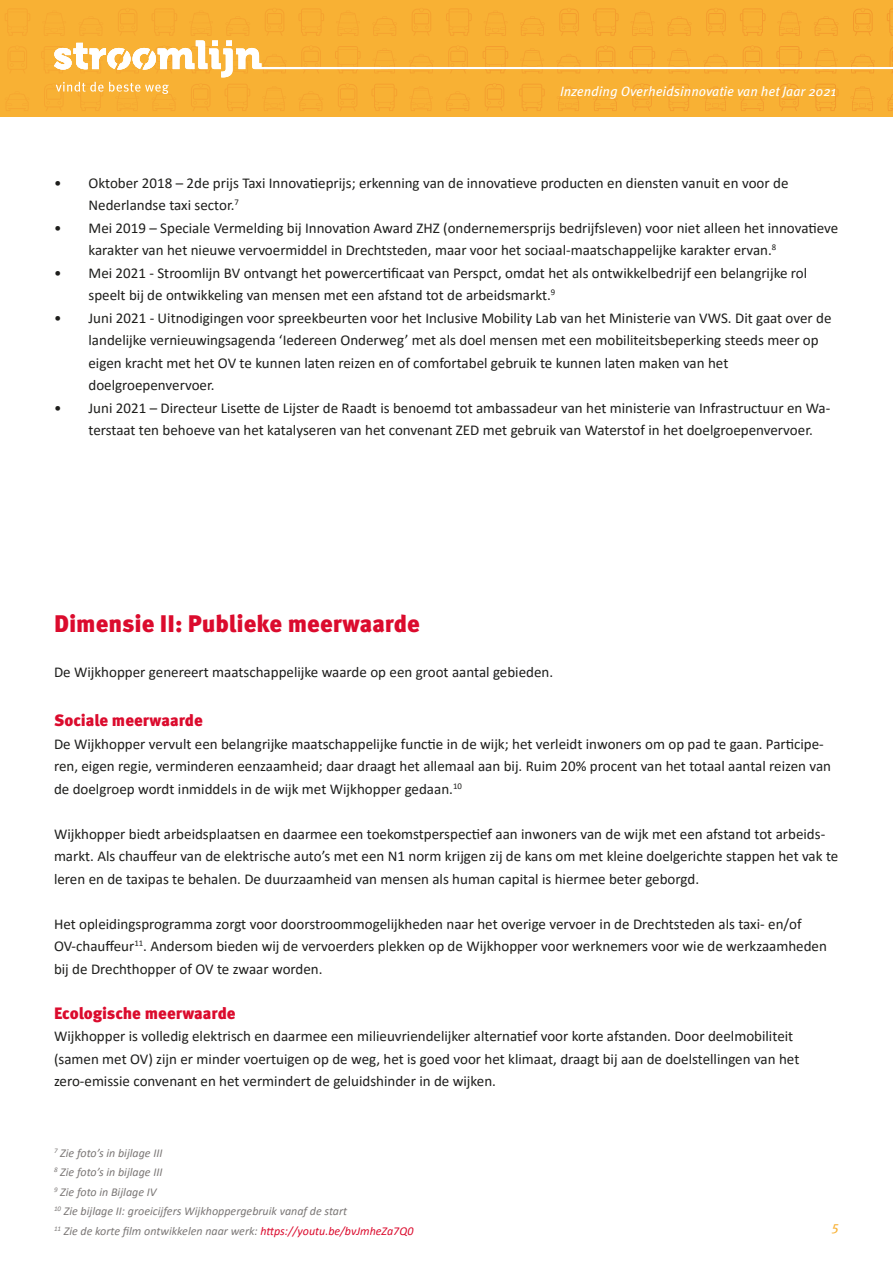
<style>
.page{position:relative;width:893px;height:1263px;background:#fff}
.page>*{position:absolute;margin:0;border:0;box-sizing:border-box;transform-origin:0 0}
.t1{font:900 24px "Meta Pro";color:#db0b2d}
.t2{font:900 16.5px "Meta Pro";color:#db0b2d}
.t3{font:15px/22.5px "Calibri";color:#1e1e1c}
.t4{font:italic 13.5px "Meta Pro";color:#fff}
.t5{font:italic 13.5px "Meta Pro";color:#f8b134}
.t6{font:italic 12px "Calibri";color:#7b7776}
.s1{color:#db0b2d}
</style>
<div class="page">
<div style="left:0;top:0;width:893px;height:636px;background:#f8b134"></div>
<img style="left:265px;top:8px;width:608px;height:28px">
<img style="left:887px;top:8px;width:6px;height:28px">
<img style="left:446px;top:8px;width:319px;height:28px">
<img style="left:593px;top:94px;width:171px;height:17px">
<svg style="left:54px;top:40px;width:839px;height:54px"></svg>
<div style="left:0;top:117px;width:893px;height:561px;background:#fff"></div>
<p class="t4" style="left:560px;top:83px;width:278px">Inzending Overheidsinnovatie van het Jaar 2021</p>
<p class="t3" style="left:88px;top:171px;width:701px;text-indent:-34px">• Oktober 2018 – 2de prijs Taxi Innovatieprijs; erkenning van de innovatieve producten en diensten vanuit en voor de<br>Nederlandse taxi sector.<sup>7</sup></p>
<p class="t3" style="left:88px;top:216px;width:751px;text-indent:-34px">• Mei 2019 – Speciale Vermelding bij Innovation Award ZHZ (ondernemersprijs bedrijfsleven) voor niet alleen het innovatieve karakter van het nieuwe vervoermiddel in Drechtsteden, maar voor het sociaal-maatschappelijke karakter ervan.<sup>8</sup></p>
<p class="t3" style="left:88px;top:261px;width:720px;text-indent:-34px">• Mei 2021 - Stroomlijn BV ontvangt het powercertificaat van Perspct, omdat het als ontwikkelbedrijf een belangrijke rol speelt bij de ontwikkeling van mensen met een afstand tot de arbeidsmarkt.<sup>9</sup></p>
<p class="t3" style="left:88px;top:306px;width:744px;text-indent:-34px">• Juni 2021 - Uitnodigingen voor spreekbeurten voor het Inclusive Mobility Lab van het Ministerie van VWS. Dit gaat over de landelijke vernieuwingsagenda ‘Iedereen Onderweg’ met als doel mensen met een mobiliteitsbeperking steeds meer op eigen kracht met het OV te kunnen laten reizen en of comfortabel gebruik te kunnen laten maken van het doelgroepenvervoer.</p>
<p class="t3" style="left:88px;top:396px;width:743px;text-indent:-34px">• Juni 2021 – Directeur Lisette de Lijster de Raadt is benoemd tot ambassadeur van het ministerie van Infrastructuur en Wa&shy;terstaat ten behoeve van het katalyseren van het convenant ZED met gebruik van Waterstof in het doelgroepenvervoer.</p>
<p class="t1" style="left:54px;top:608px;width:367px">Dimensie II: Publieke meerwaarde</p>
<p class="t3" style="left:54px;top:660px;width:501px">De Wijkhopper genereert maatschappelijke waarde op een groot aantal gebieden.</p>
<p class="t2" style="left:54px;top:710px;width:150px">Sociale meerwaarde</p>
<p class="t3" style="left:54px;top:732px;width:779px">De Wijkhopper vervult een belangrijke maatschappelijke functie in de wijk; het verleidt inwoners om op pad te gaan. Participe&shy;ren, eigen regie, verminderen eenzaamheid; daar draagt het allemaal aan bij. Ruim 20% procent van het totaal aantal reizen van de doelgroep wordt inmiddels in de wijk met Wijkhopper gedaan.<sup>10</sup></p>
<p class="t3" style="left:54px;top:822px;width:786px">Wijkhopper biedt arbeidsplaatsen en daarmee een toekomstperspectief aan inwoners van de wijk met een afstand tot arbeids&shy;markt. Als chauffeur van de elektrische auto’s met een N1 norm krijgen zij de kans om met kleine doelgerichte stappen het vak te leren en de taxipas te behalen. De duurzaamheid van mensen als human capital is hiermee beter geborgd.</p>
<p class="t3" style="left:54px;top:912px;width:774px">Het opleidingsprogramma zorgt voor doorstroommogelijkheden naar het overige vervoer in de Drechtsteden als taxi- en/of<br>OV-chauffeur<sup>11</sup>. Andersom bieden wij de vervoerders plekken op de Wijkhopper voor werknemers voor wie de werkzaamheden bij de Drechthopper of OV te zwaar worden.</p>
<p class="t2" style="left:54px;top:1003px;width:183px">Ecologische meerwaarde</p>
<p class="t3" style="left:54px;top:1025px;width:747px">Wijkhopper is volledig elektrisch en daarmee een milieuvriendelijker alternatief voor korte afstanden. Door deelmobiliteit (samen met OV) zijn er minder voertuigen op de weg, het is goed voor het klimaat, draagt bij aan de doelstellingen van het zero-emissie convenant en het vermindert de geluidshinder in de wijken.</p>
<p class="t6" style="left:54px;top:1144px;width:110px"><sup>7</sup> Zie foto’s in bijlage III</p>
<p class="t6" style="left:54px;top:1164px;width:110px"><sup>8</sup> Zie foto’s in bijlage III</p>
<p class="t6" style="left:54px;top:1183px;width:104px"><sup>9</sup> Zie foto in Bijlage IV</p>
<p class="t6" style="left:54px;top:1203px;width:295px"><sup>10</sup> Zie bijlage II: groeicijfers Wijkhoppergebruik vanaf de start</p>
<p class="t6" style="left:54px;top:1222px;width:361px"><sup>11</sup> Zie de korte film ontwikkelen naar werk: <span class="s1">https://youtu.be/bvJmheZa7Q0</span></p>
<p class="t5" style="left:832px;top:1217px;width:8px">5</p>
</div>
